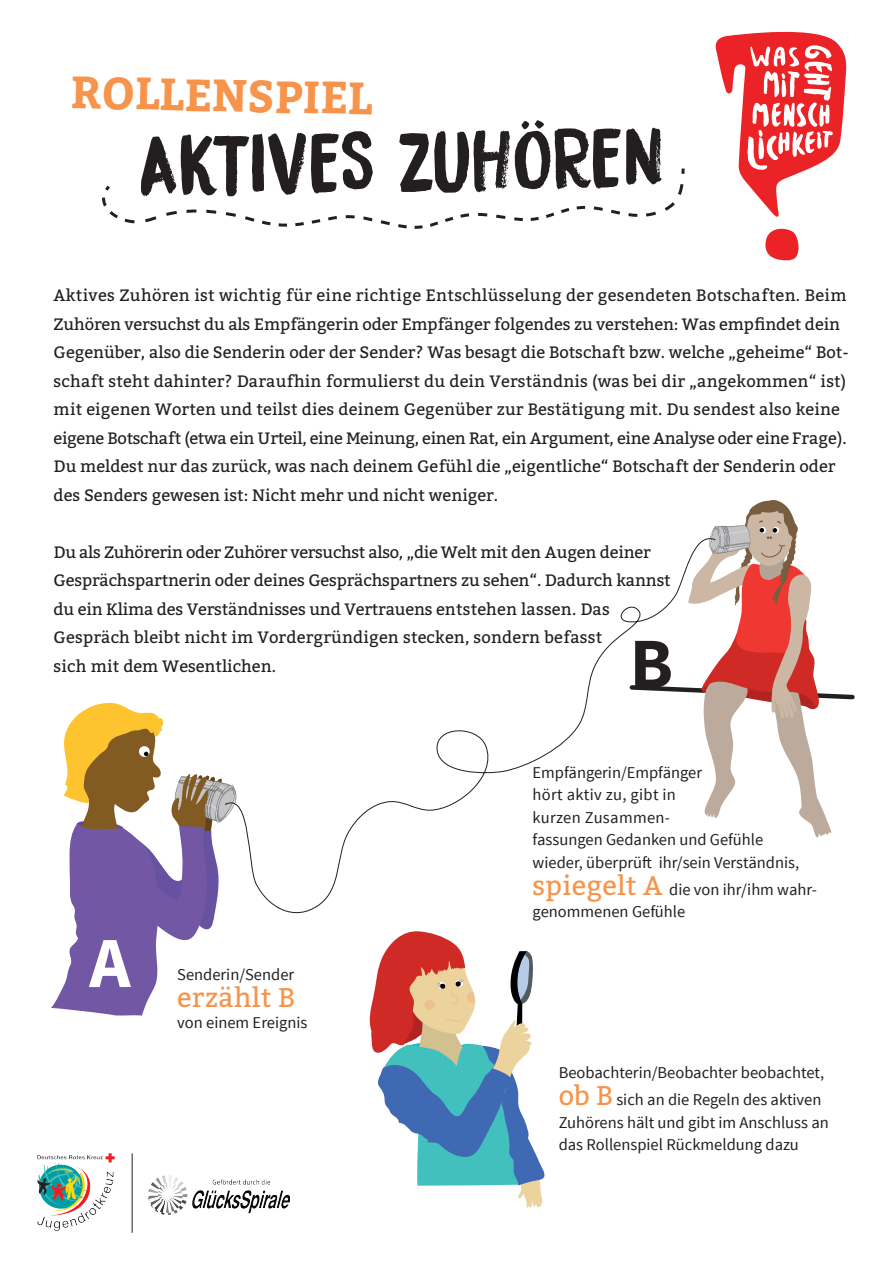
<style>
.page{position:relative;width:893px;height:1263px;background:#fff}
.page>*{position:absolute;margin:0;border:0;box-sizing:border-box;transform-origin:0 0}
.t1{font:75px "Bocadillo";color:#231f20}
.t2{font:700 72px "Source Sans Pro";color:#231f20}
.t3{font:700 72px "Source Sans Pro";color:#fff}
.t4{font:700 45px "Bitter";color:#f7944b}
.t5{font:27px "Bitter";letter-spacing:.01em;color:#f7944b}
.t6{font:16.5px/28.5px "Bitter";color:#231f20}
.t7{font:16.5px/22.5px "Source Sans Pro";color:#231f20}
.s1{font-family:"Bitter";font-size:27px;color:#f7944b}
</style>
<div class="page">
<svg style="left:51px;top:703px;width:174px;height:313px"></svg>
<svg style="left:712px;top:500px;width:143px;height:338px"></svg>
<svg style="left:369px;top:931px;width:176px;height:277px"></svg>
<img style="left:148px;top:1175px;width:142px;height:40px">
<img style="left:37px;top:1153px;width:78px;height:78px">
<hr style="left:132px;top:1153px;width:1px;height:80px;background:#231f20">
<svg style="left:102px;top:168px;width:583px;height:61px"></svg>
<svg style="left:765px;top:228px;width:34px;height:32px"></svg>
<svg style="left:716px;top:32px;width:130px;height:185px"></svg>
<svg style="left:225px;top:531px;width:491px;height:383px"></svg>
<h3 class="t4" style="left:71px;top:66px;width:303px;rotate:1deg">rollenspiel</h3>
<h1 class="t1" style="left:137px;top:116px;width:527px;rotate:-1deg">aktives zuhören</h1>
<p class="t6" style="left:54px;top:281px;width:796px">Aktives Zuhören ist wichtig für eine richtige Entschlüsselung der gesendeten Botschaften. Beim Zuhören versuchst du als Empfängerin oder Empfänger folgendes zu verstehen: Was empfindet dein Gegenüber, also die Senderin oder der Sender? Was besagt die Botschaft bzw. welche „geheime“ Bot&shy;schaft steht dahinter? Daraufhin formulierst du dein Verständnis (was bei dir „angekommen“ ist) mit eigenen Worten und teilst dies deinem Gegenüber zur Bestätigung mit. Du sendest also keine eigene Botschaft (etwa ein Urteil, eine Meinung, einen Rat, ein Argument, eine Analyse oder eine Frage).<br>Du meldest nur das zurück, was nach deinem Gefühl die „eigentliche“ Botschaft der Senderin oder des Senders gewesen ist: Nicht mehr und nicht weniger.</p>
<p class="t6" style="left:54px;top:538px;width:619px">Du als Zuhörerin oder Zuhörer versuchst also, „die Welt mit den Augen deiner Gesprächspartnerin oder deines Gesprächspartners zu sehen“. Dadurch kannst du ein Klima des Verständnisses und Vertrauens entstehen lassen. Das Gespräch bleibt nicht im Vordergründigen stecken, sondern befasst<br>sich mit dem Wesentlichen.</p>
<h2 class="t2" style="left:630px;top:618px;width:45px">B</h2>
<h2 class="t3" style="left:89px;top:917px;width:43px">A</h2>
<p class="t7" style="left:177px;top:963px;width:119px">Senderin/Sender</p>
<h3 class="t5" style="left:177px;top:981px;width:119px">erzählt B</h3>
<p class="t7" style="left:177px;top:1011px;width:132px">von einem Ereignis</p>
<p class="t7" style="left:533px;top:761px;width:268px">Empfängerin/Empfänger<br>hört aktiv zu, gibt in<br>kurzen Zusammen-<br>fassungen Gedanken und Gefühle wieder, überprüft ihr/sein Verständnis,</p>
<p class="t7" style="left:533px;top:878px;width:286px"><span class="s1">spiegelt A</span> die von ihr/ihm wahr&shy;genommenen Gefühle</p>
<p class="t7" style="left:559px;top:1059px;width:267px;line-height:27px">Beobachterin/Beobachter beobachtet, <span class="s1">ob B</span> sich an die Regeln des aktiven</p>
<p class="t7" style="left:559px;top:1111px;width:272px">Zuhörens hält und gibt im Anschluss an das Rollenspiel Rückmeldung dazu</p>
</div>
